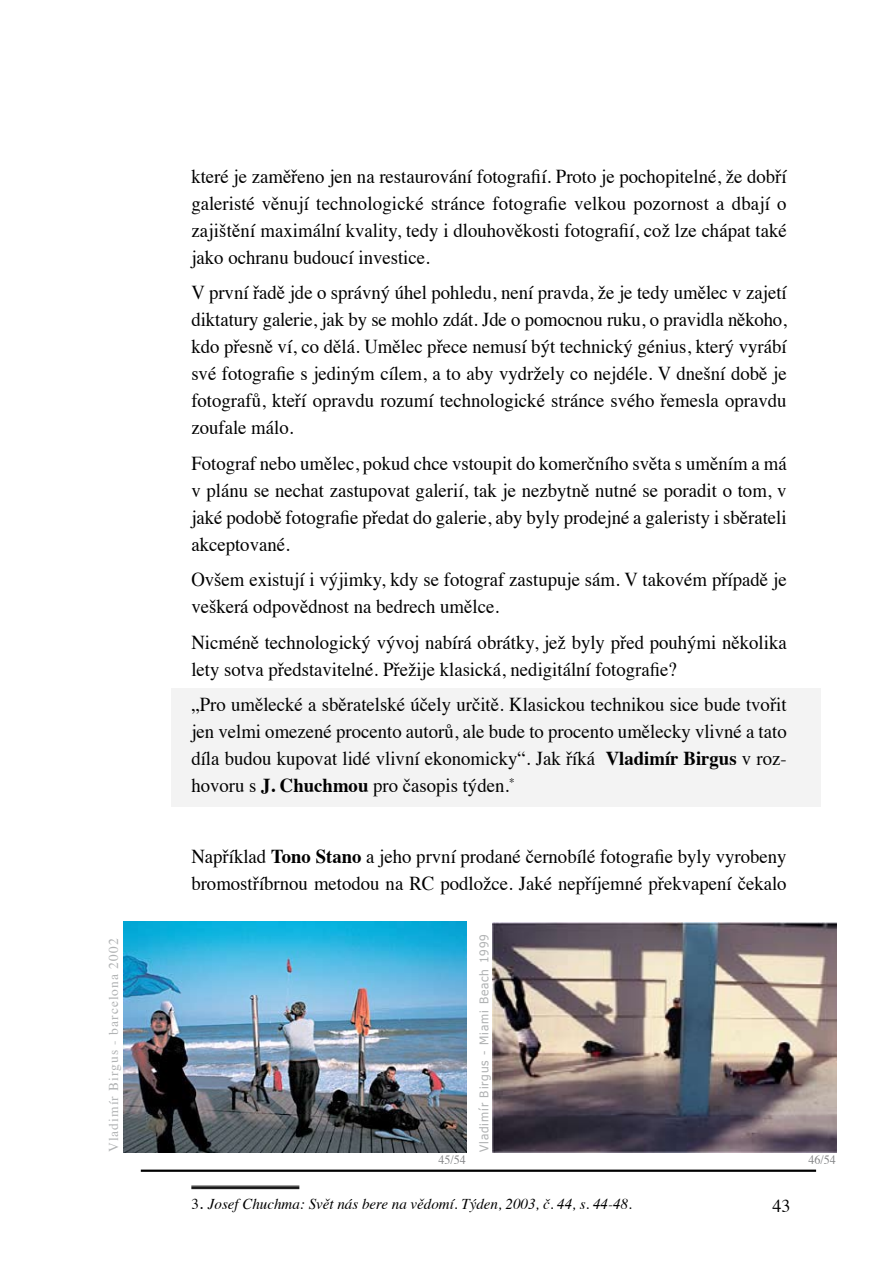
<style>
.page{position:relative;width:893px;height:1263px;background:#fff}
.page>*{position:absolute;margin:0;border:0;box-sizing:border-box;transform-origin:0 0}
.t1{font:19.65px/27px "Times";color:#000;text-align:justify;scale:.95 1}
.t2{font:18px "Times";color:#000}
.t3{font:italic 15px "Times";color:#000}
.t4{font:13.5px "Times";letter-spacing:.075em;color:#b1b3b4}
.t5{font:12.6px "Times";color:#838486;scale:.95 1}
.t6{font:12px "Tahoma";letter-spacing:.075em;color:#b1b3b4}
.s1{font-weight:700}
.s2{font-style:normal}
.s3{font-style:normal;font-size:18px}
</style>
<div class="page">
<hr style="left:141px;top:1169px;width:675px;height:3px;background:#000">
<div style="left:171px;top:688px;width:650px;height:118px;background:#f3f3f3"></div>
<hr style="left:191px;top:1186px;width:108px;height:1px;background:#000">
<hr style="left:191px;top:1187px;width:108px;height:1px;background:#000">
<hr style="left:191px;top:1188px;width:108px;height:1px;background:#000">
<img style="left:123px;top:922px;width:343px;height:230px">
<img style="left:492px;top:922px;width:344px;height:230px">
<p class="t4" style="left:101px;top:1152px;width:215px;rotate:-90deg">Vladimír Birgus - barcelona 2002</p>
<p class="t1" style="left:191px;top:161px;width:628px">které je zaměřeno jen na restaurování fotografií. Proto je pochopitelné, že dobří galeristé věnují technologické stránce fotografie velkou pozornost a dbají o zajištění maximální kvality, tedy i dlouhověkosti fotografií, což lze chápat také jako ochranu budoucí investice.</p>
<p class="t1" style="left:191px;top:277px;width:628px">V první řadě jde o správný úhel pohledu, není pravda, že je tedy umělec v zajetí diktatury galerie, jak by se mohlo zdát. Jde o pomocnou ruku, o pravidla někoho, kdo přesně ví, co dělá. Umělec přece nemusí být technický génius, který vyrábí své fotografie s jediným cílem, a to aby vydržely co nejdéle. V dnešní době je fotografů, kteří opravdu rozumí technologické stránce svého řemesla opravdu zoufale málo.</p>
<p class="t1" style="left:191px;top:448px;width:628px">Fotograf nebo umělec, pokud chce vstoupit do komerčního světa s uměním a má v plánu se nechat zastupovat galerií, tak je nezbytně nutné se poradit o tom, v jaké podobě fotografie předat do galerie, aby byly prodejné a galeristy i sběrateli akceptované.</p>
<p class="t1" style="left:191px;top:564px;width:628px">Ovšem existují i výjimky, kdy se fotograf zastupuje sám. V takovém případě je veškerá odpovědnost na bedrech umělce.</p>
<p class="t1" style="left:191px;top:627px;width:628px">Nicméně technologický vývoj nabírá obrátky, jež byly před pouhými několika lety sotva představitelné. Přežije klasická, nedigitální fotografie?</p>
<p class="t1" style="left:191px;top:689px;width:628px">„Pro umělecké a sběratelské účely určitě. Klasickou technikou sice bude tvořit jen velmi omezené procento autorů, ale bude to procento umělecky vlivné a tato díla budou kupovat lidé vlivní ekonomicky“. Jak říká <span class="s1">Vladimír Birgus</span> v roz&shy;hovoru s <span class="s1">J. Chuchmou</span> pro časopis týden.<sup>*</sup></p>
<p class="t1" style="left:191px;top:841px;width:628px">Například <span class="s1">Tono Stano</span> a jeho první prodané černobílé fotografie byly vyrobeny bromostříbrnou metodou na RC podložce. Jaké nepříjemné překvapení čekalo</p>
<p class="t6" style="left:476px;top:1152px;width:219px;rotate:-90deg">Vladimír Birgus - Miami Beach 1999</p>
<p class="t5" style="left:439px;top:1148px;width:30px">45/54</p>
<p class="t5" style="left:808px;top:1148px;width:30px">46/54</p>
<p class="t3" style="left:191px;top:1191px;width:442px"><span class="s2">3</span><span class="s3">.</span> Josef Chuchma: Svět nás bere na vědomí. Týden, 2003, č. 44, s. 44-48.</p>
<p class="t2" style="left:772px;top:1189px;width:19px">43</p>
</div>
